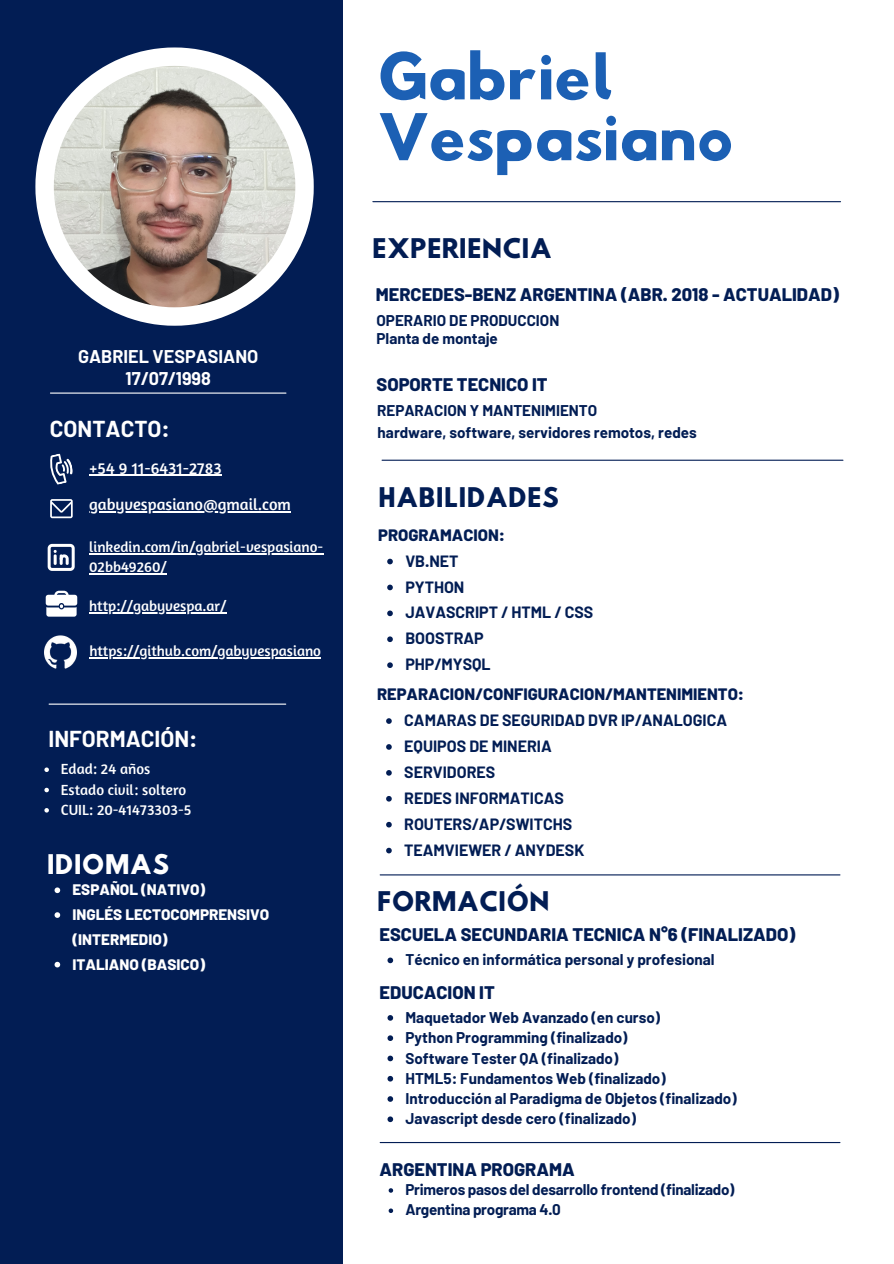
<style>
.page{position:relative;width:894px;height:1264px;background:#fff}
.page>*{position:absolute;margin:0;border:0;box-sizing:border-box;transform-origin:0 0}
.t1{font:57.15px/60.8px "Hussar Bd";letter-spacing:-.04em;color:#1c60b4}
.t2{font:24px "Hussar Bd";color:#021d54}
.t3{font:24px "Hussar Bd";color:#fff}
.t4{font:700 22.5px "Barlow";color:#fff}
.t5{font:800 18.15px "Barlow";color:#021d54}
.t6{font:700 18px/21.5px "Barlow";color:#fff;text-align:center}
.t7{font:800 16.5px "Barlow";color:#021d54}
.t8{font:16.5px "Amaranth";color:#fff}
.t9{font:700 15.9px/26px "Barlow";color:#021d54}
.t10{font:700 15.15px/20.2px "Barlow";color:#021d54}
.t11{font:800 15.15px/24.8px "Barlow";color:#fff}
.t12{font:15px/20.2px "Amaranth";color:#fff}
</style>
<div class="page">
<div style="left:0;top:0;width:343px;height:1263px;background:#021d54"></div>
<svg style="left:35px;top:47px;width:279px;height:279px"></svg>
<img style="left:54px;top:66px;width:241px;height:241px">
<svg style="left:50px;top:499px;width:23px;height:19px"></svg>
<svg style="left:50px;top:453px;width:23px;height:32px"></svg>
<hr style="left:373px;top:201px;width:467px;height:1px;background:#021d54">
<hr style="left:382px;top:459px;width:460px;height:2px;background:#021d54">
<hr style="left:380px;top:1141px;width:459px;height:2px;background:#021d54">
<hr style="left:380px;top:874px;width:459px;height:1px;background:#021d54">
<hr style="left:49px;top:703px;width:237px;height:1px;background:#fff">
<hr style="left:50px;top:392px;width:236px;height:1px;background:#fff">
<svg style="left:48px;top:544px;width:27px;height:27px"></svg>
<img style="left:44px;top:635px;width:33px;height:33px">
<svg style="left:46px;top:590px;width:31px;height:26px"></svg>
<svg style="left:55px;top:887px;width:5px;height:6px"></svg>
<svg style="left:55px;top:912px;width:5px;height:5px"></svg>
<svg style="left:55px;top:961px;width:5px;height:6px"></svg>
<hr style="left:89px;top:475px;width:132px;height:1px;background:#fff">
<svg style="left:387px;top:957px;width:6px;height:6px"></svg>
<svg style="left:387px;top:558px;width:6px;height:6px"></svg>
<svg style="left:387px;top:584px;width:6px;height:6px"></svg>
<svg style="left:387px;top:610px;width:6px;height:6px"></svg>
<svg style="left:387px;top:636px;width:6px;height:6px"></svg>
<svg style="left:387px;top:662px;width:6px;height:6px"></svg>
<svg style="left:387px;top:1015px;width:6px;height:5px"></svg>
<svg style="left:387px;top:1035px;width:6px;height:5px"></svg>
<svg style="left:387px;top:1055px;width:6px;height:6px"></svg>
<svg style="left:387px;top:1075px;width:6px;height:6px"></svg>
<svg style="left:387px;top:1096px;width:6px;height:5px"></svg>
<svg style="left:387px;top:1116px;width:6px;height:6px"></svg>
<svg style="left:44px;top:767px;width:5px;height:5px"></svg>
<svg style="left:44px;top:787px;width:5px;height:5px"></svg>
<svg style="left:44px;top:808px;width:5px;height:4px"></svg>
<svg style="left:388px;top:1188px;width:5px;height:4px"></svg>
<svg style="left:388px;top:1208px;width:5px;height:4px"></svg>
<hr style="left:89px;top:511px;width:202px;height:1px;background:#fff">
<hr style="left:89px;top:553px;width:234px;height:1px;background:#fff">
<hr style="left:89px;top:573px;width:78px;height:1px;background:#fff">
<svg style="left:386px;top:718px;width:5px;height:6px"></svg>
<svg style="left:386px;top:744px;width:5px;height:5px"></svg>
<svg style="left:386px;top:770px;width:5px;height:5px"></svg>
<svg style="left:386px;top:796px;width:5px;height:5px"></svg>
<svg style="left:386px;top:821px;width:5px;height:6px"></svg>
<svg style="left:386px;top:847px;width:5px;height:6px"></svg>
<hr style="left:89px;top:657px;width:232px;height:1px;background:#fff">
<hr style="left:89px;top:612px;width:137px;height:1px;background:#fff">
<h1 class="t1" style="left:377px;top:53px;width:359px">Gabriel<br>Vespasiano</h1>
<h2 class="t2" style="left:372px;top:236px;width:181px">EXPERIENCIA</h2>
<p class="t5" style="left:376px;top:283px;width:464px">MERCEDES-BENZ ARGENTINA (ABR. 2018 - ACTUALIDAD)</p>
<p class="t10" style="left:376px;top:310px;width:184px">OPERARIO DE PRODUCCION</p>
<p class="t6" style="left:78px;top:345px;width:182px">GABRIEL VESPASIANO<br>17/07/1998</p>
<p class="t10" style="left:376px;top:327px;width:123px">Planta de montaje</p>
<p class="t5" style="left:376px;top:373px;width:173px">SOPORTE TECNICO IT</p>
<p class="t10" style="left:377px;top:400px;width:221px">REPARACION Y MANTENIMIENTO</p>
<h3 class="t4" style="left:50px;top:414px;width:121px">CONTACTO:</h3>
<p class="t10" style="left:377px;top:421px;width:320px">hardware, software, servidores remotos, redes</p>
<p class="t8" style="left:89px;top:457px;width:134px">+54 9 11-6431-2783</p>
<p class="t8" style="left:89px;top:494px;width:203px">gabyvespasiano@gmail.com</p>
<p class="t12" style="left:89px;top:536px;width:235px">linkedin.com/in/gabriel-vespasiano-<br>02bb49260/</p>
<p class="t12" style="left:89px;top:595px;width:139px">http://gabyvespa.ar/</p>
<p class="t12" style="left:89px;top:640px;width:233px">https://github.com/gabyvespasiano</p>
<h3 class="t4" style="left:48px;top:724px;width:150px">INFORMACIÓN:</h3>
<p class="t12" style="left:61px;top:758px;width:132px">Edad: 24 años<br>Estado civil: soltero<br>CUIL: 20-41473303-5</p>
<h2 class="t3" style="left:47px;top:852px;width:124px">IDIOMAS</h2>
<p class="t11" style="left:72px;top:876px;width:198px">ESPAÑOL (NATIVO)<br>INGLÉS LECTOCOMPRENSIVO (INTERMEDIO)<br>ITALIANO (BASICO)</p>
<h2 class="t2" style="left:378px;top:485px;width:182px">HABILIDADES</h2>
<p class="t7" style="left:378px;top:524px;width:128px">PROGRAMACION:</p>
<p class="t9" style="left:405px;top:547px;width:189px">VB.NET<br>PYTHON<br>JAVASCRIPT / HTML / CSS<br>BOOSTRAP<br>PHP/MYSQL</p>
<p class="t7" style="left:377px;top:683px;width:368px">REPARACION/CONFIGURACION/MANTENIMIENTO:</p>
<p class="t9" style="left:404px;top:706px;width:324px">CAMARAS DE SEGURIDAD DVR IP/ANALOGICA<br>EQUIPOS DE MINERIA<br>SERVIDORES<br>REDES INFORMATICAS<br>ROUTERS/AP/SWITCHS<br>TEAMVIEWER / ANYDESK</p>
<h2 class="t2" style="left:377px;top:888px;width:174px">FORMACIÓN</h2>
<p class="t5" style="left:379px;top:923px;width:417px">ESCUELA SECUNDARIA TECNICA N°6 (FINALIZADO)</p>
<p class="t10" style="left:405px;top:949px;width:310px">Técnico en informática personal y profesional</p>
<p class="t5" style="left:379px;top:981px;width:117px">EDUCACION IT</p>
<p class="t10" style="left:405px;top:1006px;width:332px">Maquetador Web Avanzado (en curso)<br>Python Programming (finalizado)<br>Software Tester QA (finalizado)<br>HTML5: Fundamentos Web (finalizado)<br>Introducción al Paradigma de Objetos (finalizado)<br>Javascript desde cero (finalizado)</p>
<p class="t5" style="left:379px;top:1157px;width:196px">ARGENTINA PROGRAMA</p>
<p class="t10" style="left:405px;top:1178px;width:330px">Primeros pasos del desarrollo frontend (finalizado)<br>Argentina programa 4.0</p>
</div>
